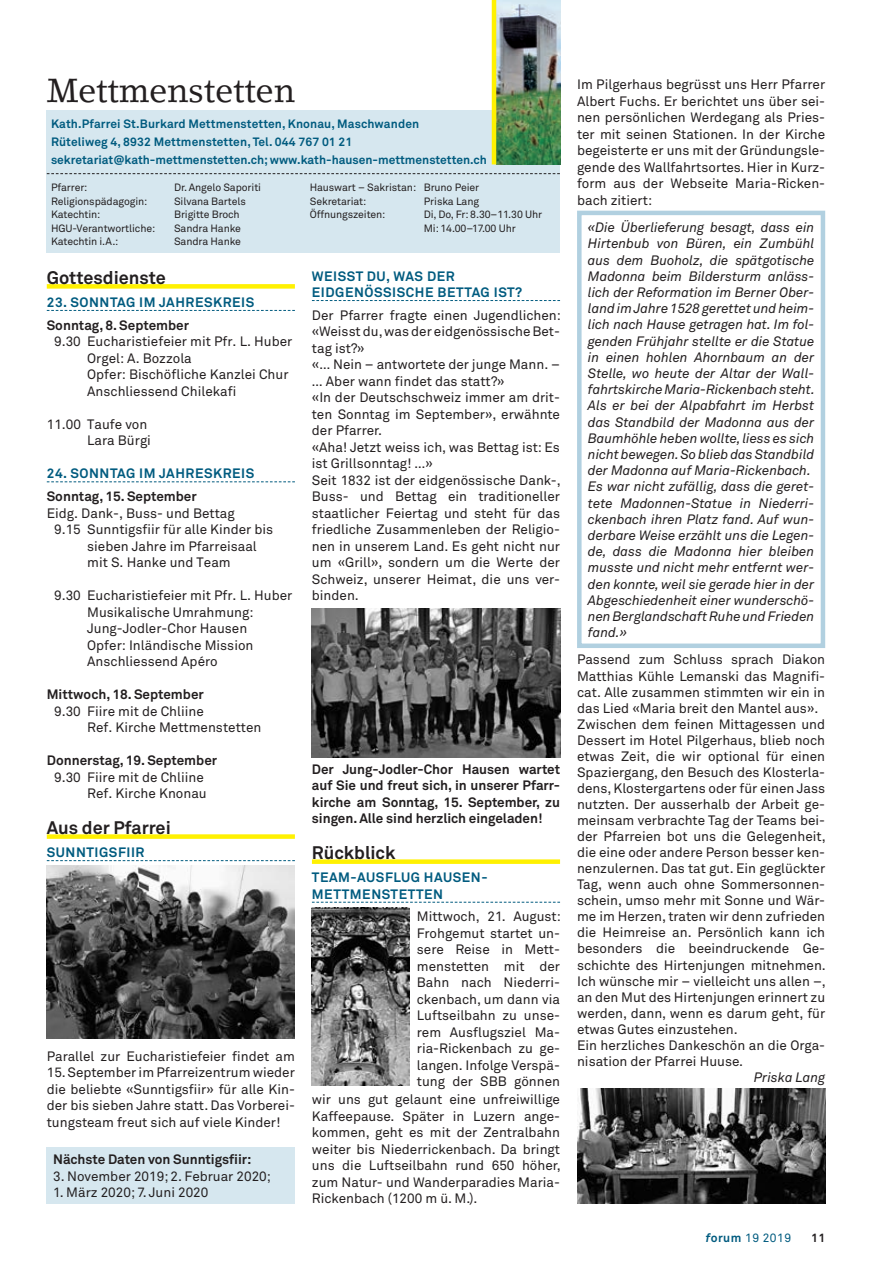
<style>
.page{position:relative;width:872px;height:1263px;background:#fff}
.page>*{position:absolute;margin:0;border:0;box-sizing:border-box;transform-origin:0 0}
.t1{font:33px "Lino Letter";letter-spacing:-.01em;color:#231f20}
.t2{font:700 18px "Akkurat Pro";color:#231f20}
.t3{font:13.5px/16.5px "Akkurat Pro";color:#231f20}
.t4{font:italic 13.5px/16.2px "Akkurat Pro";letter-spacing:-.005em;color:#231f20}
.t5{font:700 13.5px/16.5px "Akkurat Pro";letter-spacing:-.005em;color:#231f20;text-align:justify}
.t6{font:700 13.5px/16.5px "Akkurat Pro";letter-spacing:.04em;color:#005b7f}
.t7{font:700 12px/18px "Akkurat Pro";letter-spacing:.005em;color:#005b7f}
.t8{font:12px "Akkurat Pro";letter-spacing:.04em;color:#005b7f}
.t9{font:700 12px "Akkurat Pro";color:#231f20}
.t10{font:10.5px/13.5px "Akkurat Pro";letter-spacing:-.01em;color:#231f20}
.s1{font-weight:700;font-style:italic}
.s2{font-weight:700}
</style>
<div class="page">
<div style="left:47px;top:284px;width:248px;height:5px;background:#fff101"></div>
<svg style="left:47px;top:310px;width:248px;height:1px"></svg>
<svg style="left:47px;top:481px;width:248px;height:1px"></svg>
<div style="left:47px;top:834px;width:248px;height:5px;background:#fff101"></div>
<svg style="left:47px;top:860px;width:248px;height:1px"></svg>
<svg style="left:312px;top:300px;width:248px;height:1px"></svg>
<div style="left:47px;top:111px;width:513px;height:142px;background:#d6e7ef"></div>
<img style="left:496px;top:0;width:64px;height:164px">
<hr style="left:492px;top:0;width:4px;height:164px;background:#fff101">
<svg style="left:47px;top:173px;width:513px;height:1px"></svg>
<img style="left:312px;top:609px;width:248px;height:149px">
<img style="left:312px;top:908px;width:98px;height:178px">
<img style="left:47px;top:865px;width:248px;height:173px">
<img style="left:577px;top:1089px;width:248px;height:114px">
<div style="left:47px;top:1147px;width:248px;height:56px;background:#d6e7ef"></div>
<div style="left:312px;top:859px;width:248px;height:5px;background:#fff101"></div>
<svg style="left:312px;top:902px;width:248px;height:1px"></svg>
<div style="left:577px;top:211px;width:248px;height:437px;border:4px solid #b1d0e0"></div>
<h1 class="t1" style="left:47px;top:70px;width:250px">Mettmenstetten</h1>
<p class="t7" style="left:51px;top:115px;width:437px">Kath.Pfarrei St.Burkard Mettmenstetten, Knonau, Maschwanden<br>Rüteliweg 4, 8932 Mettmenstetten, Tel. 044 767 01 21 sekretariat@kath-mettmenstetten.ch; www.kath-hausen-mettmenstetten.ch</p>
<p class="t10" style="left:51px;top:181px;width:38px">Pfarrer:</p>
<p class="t10" style="left:174px;top:181px;width:89px">Dr. Angelo Saporiti</p>
<p class="t10" style="left:51px;top:194px;width:98px">Religionspädagogin:</p>
<p class="t10" style="left:174px;top:194px;width:73px">Silvana Bartels</p>
<p class="t10" style="left:51px;top:208px;width:51px">Katechtin:</p>
<p class="t10" style="left:174px;top:208px;width:67px">Brigitte Broch</p>
<p class="t10" style="left:51px;top:221px;width:106px">HGU-Verantwortliche:</p>
<p class="t10" style="left:174px;top:221px;width:68px">Sandra Hanke</p>
<p class="t10" style="left:51px;top:235px;width:69px">Katechtin i.A.:</p>
<p class="t10" style="left:174px;top:235px;width:68px">Sandra Hanke</p>
<p class="t10" style="left:310px;top:181px;width:171px">Hauswart – Sakristan: Bruno Peier<br>Sekretariat:</p>
<p class="t10" style="left:424px;top:194px;width:57px">Priska Lang</p>
<p class="t10" style="left:310px;top:208px;width:77px">Öffnungszeiten:</p>
<p class="t10" style="left:424px;top:208px;width:120px">Di, Do, Fr: 8.30–11.30 Uhr<br>Mi: 14.00–17.00 Uhr</p>
<h2 class="t2" style="left:47px;top:267px;width:121px">Gottesdienste</h2>
<p class="t6" style="left:47px;top:294px;width:209px">23. SONNTAG IM JAHRESKREIS</p>
<p class="t5" style="left:47px;top:317px;width:144px">Sonntag, 8. September</p>
<p class="t3" style="left:87px;top:334px;width:207px;text-indent:-33px">9.30 Eucharistiefeier mit Pfr. L. Huber<br>Orgel: A. Bozzola<br>Opfer: Bischöfliche Kanzlei Chur<br>Anschliessend Chilekafi</p>
<p class="t3" style="left:47px;top:416px;width:106px;text-align:right">11.00 Taufe von<br>Lara Bürgi</p>
<p class="t6" style="left:47px;top:465px;width:209px">24. SONNTAG IM JAHRESKREIS</p>
<p class="t5" style="left:47px;top:488px;width:151px">Sonntag, 15. September</p>
<p class="t3" style="left:47px;top:505px;width:189px">Eidg. Dank-, Buss- und Bettag</p>
<p class="t3" style="left:54px;top:522px;width:221px">9.15 Sunntigsfiir für alle Kinder bis</p>
<p class="t3" style="left:87px;top:538px;width:171px">sieben Jahre im Pfarreisaal</p>
<p class="t3" style="left:87px;top:555px;width:145px">mit S. Hanke und Team</p>
<p class="t3" style="left:87px;top:588px;width:207px;text-indent:-33px">9.30 Eucharistiefeier mit Pfr. L. Huber<br>Musikalische Umrahmung:<br>Jung-Jodler-Chor Hausen<br>Opfer: Inländische Mission<br>Anschliessend Apéro</p>
<p class="t5" style="left:47px;top:686px;width:159px">Mittwoch, 18. September</p>
<p class="t3" style="left:87px;top:703px;width:176px;text-indent:-33px">9.30 Fiire mit de Chliine<br>Ref. Kirche Mettmenstetten</p>
<p class="t5" style="left:47px;top:752px;width:172px">Donnerstag, 19. September</p>
<p class="t3" style="left:54px;top:769px;width:154px;text-align:right">9.30 Fiire mit de Chliine<br>Ref. Kirche Knonau</p>
<h2 class="t2" style="left:47px;top:817px;width:126px">Aus der Pfarrei</h2>
<p class="t6" style="left:47px;top:844px;width:99px">SUNNTIGSFIIR</p>
<p class="t3" style="left:47px;top:1048px;width:250px">Parallel zur Eucharistiefeier findet am</p>
<p class="t3" style="left:47px;top:1065px;width:250px;text-align:justify">15. September im Pfarreizentrum wieder die beliebte «Sunntigsfiir» für alle Kin&shy;der bis sieben Jahre statt. Das Vorberei&shy;tungsteam freut sich auf viele Kinder!</p>
<p class="t5" style="left:53px;top:1151px;width:200px">Nächste Daten von Sunntigsfiir:</p>
<p class="t3" style="left:53px;top:1168px;width:219px">3. November 2019; 2. Februar 2020;</p>
<p class="t3" style="left:53px;top:1184px;width:157px">1. März 2020; 7. Juni 2020</p>
<p class="t6" style="left:312px;top:268px;width:212px">WEISST DU, WAS DER<br>EIDGENÖSSISCHE BETTAG IST?</p>
<p class="t3" style="left:312px;top:307px;width:250px">Der Pfarrer fragte einen Jugendlichen: «Weisst du, was der eidgenössische Bet&shy;tag ist?»<br>«… Nein – antwortete der junge Mann. – … Aber wann findet das statt?»<br>«In der Deutschschweiz immer am drit&shy;ten Sonntag im September», erwähnte der Pfarrer.<br>«Aha! Jetzt weiss ich, was Bettag ist: Es ist Grillsonntag! …»<br>Seit 1832 ist der eidgenössische Dank-,<br>Buss- und Bettag ein traditioneller staatlicher Feiertag und steht für das friedliche Zusammenleben der Religio&shy;nen in unserem Land. Es geht nicht nur um «Grill», sondern um die Werte der<br>Schweiz, unserer Heimat, die uns ver&shy;binden.</p>
<p class="t5" style="left:312px;top:761px;width:250px">Der Jung-Jodler-Chor Hausen wartet auf Sie und freut sich, in unserer Pfarr&shy;kirche am Sonntag, 15. September, zu singen. Alle sind herzlich eingeladen!</p>
<h2 class="t2" style="left:312px;top:842px;width:85px">Rückblick</h2>
<p class="t6" style="left:312px;top:869px;width:177px">TEAM-AUSFLUG HAUSEN-<br>METTMENSTETTEN</p>
<p class="t3" style="left:417px;top:909px;width:146px;text-align:justify">Mittwoch, 21. August:<br>Frohgemut startet un&shy;sere Reise in Mett&shy;menstetten mit der Bahn nach Niederri&shy;ckenbach, um dann via Luftseilbahn zu unse&shy;rem Ausflugsziel Ma&shy;ria-Rickenbach zu ge&shy;langen. Infolge Verspä&shy;tung der SBB gönnen</p>
<p class="t3" style="left:312px;top:1092px;width:250px;text-align:justify">wir uns gut gelaunt eine unfreiwillige Kaffeepause. Später in Luzern ange&shy;kommen, geht es mit der Zentralbahn weiter bis Niederrickenbach. Da bringt uns die Luftseilbahn rund 650 höher, zum Natur- und Wanderparadies Maria-Rickenbach (1200 m ü. M.).</p>
<p class="t3" style="left:577px;top:77px;width:250px;text-align:justify">Im Pilgerhaus begrüsst uns Herr Pfarrer Albert Fuchs. Er berichtet uns über sei&shy;nen persönlichen Werdegang als Pries&shy;ter mit seinen Stationen. In der Kirche begeisterte er uns mit der Gründungsle&shy;gende des Wallfahrtsortes. Hier in Kurz&shy;form aus der Webseite Maria-Ricken&shy;bach zitiert:</p>
<p class="t4" style="left:588px;top:220px;width:228px">«Die Überlieferung besagt, dass ein Hirtenbub von Büren, ein Zumbühl aus dem Buoholz, die spätgotische Madonna beim Bildersturm anläss&shy;lich der Reformation im Berner Ober&shy;land im Jahre 1528 gerettet und heim&shy;lich nach Hause getragen hat. Im fol&shy;genden Frühjahr stellte er die Statue in einen hohlen Ahornbaum an der Stelle, wo heute der Altar der Wall&shy;fahrtskirche Maria-Rickenbach steht.<br>Als er bei der Alpabfahrt im Herbst das Standbild der Madonna aus der Baumhöhle heben wollte, liess es sich nicht bewegen. So blieb das Standbild der Madonna auf Maria-Rickenbach.<br>Es war nicht zufällig, dass die geret&shy;tete Madonnen-Statue in Niederri&shy;ckenbach ihren Platz fand. Auf wun&shy;derbare Weise erzählt uns die Legen&shy;de, dass die Madonna hier bleiben musste und nicht mehr entfernt wer&shy;den konnte, weil sie gerade hier in der Abgeschiedenheit einer wunderschö&shy;nen Berglandschaft Ruhe und Frieden fand.»</p>
<p class="t3" style="left:577px;top:652px;width:250px;line-height:16px">Passend zum Schluss sprach Diakon Matthias Kühle Lemanski das Magnifi&shy;cat. Alle zusammen stimmten wir ein in das Lied «Maria breit den Mantel aus».<br>Zwischen dem feinen Mittagessen und Dessert im Hotel Pilgerhaus, blieb noch etwas Zeit, die wir optional für einen Spaziergang, den Besuch des Klosterla&shy;dens, Klostergartens oder für einen Jass nutzten. Der ausserhalb der Arbeit ge&shy;meinsam verbrachte Tag der Teams bei&shy;der Pfarreien bot uns die Gelegenheit, die eine oder andere Person besser ken&shy;nenzulernen. Das tat gut. Ein geglückter Tag, wenn auch ohne Sommersonnen&shy;schein, umso mehr mit Sonne und Wär&shy;me im Herzen, traten wir denn zufrieden die Heimreise an. Persönlich kann ich besonders die beeindruckende Ge&shy;schichte des Hirtenjungen mitnehmen.<br>Ich wünsche mir – vielleicht uns allen –, an den Mut des Hirtenjungen erinnert zu werden, dann, wenn es darum geht, für etwas Gutes einzustehen.<br>Ein herzliches Dankeschön an die Orga&shy;nisation der Pfarrei Huuse.</p>
<p class="t4" style="left:754px;top:1070px;width:73px">Priska Lang</p>
<p class="t8" style="left:705px;top:1231px;width:87px"><span class="s1">f</span><span class="s2">orum</span> 19 2019</p>
<p class="t9" style="left:811px;top:1231px;width:16px">11</p>
</div>
